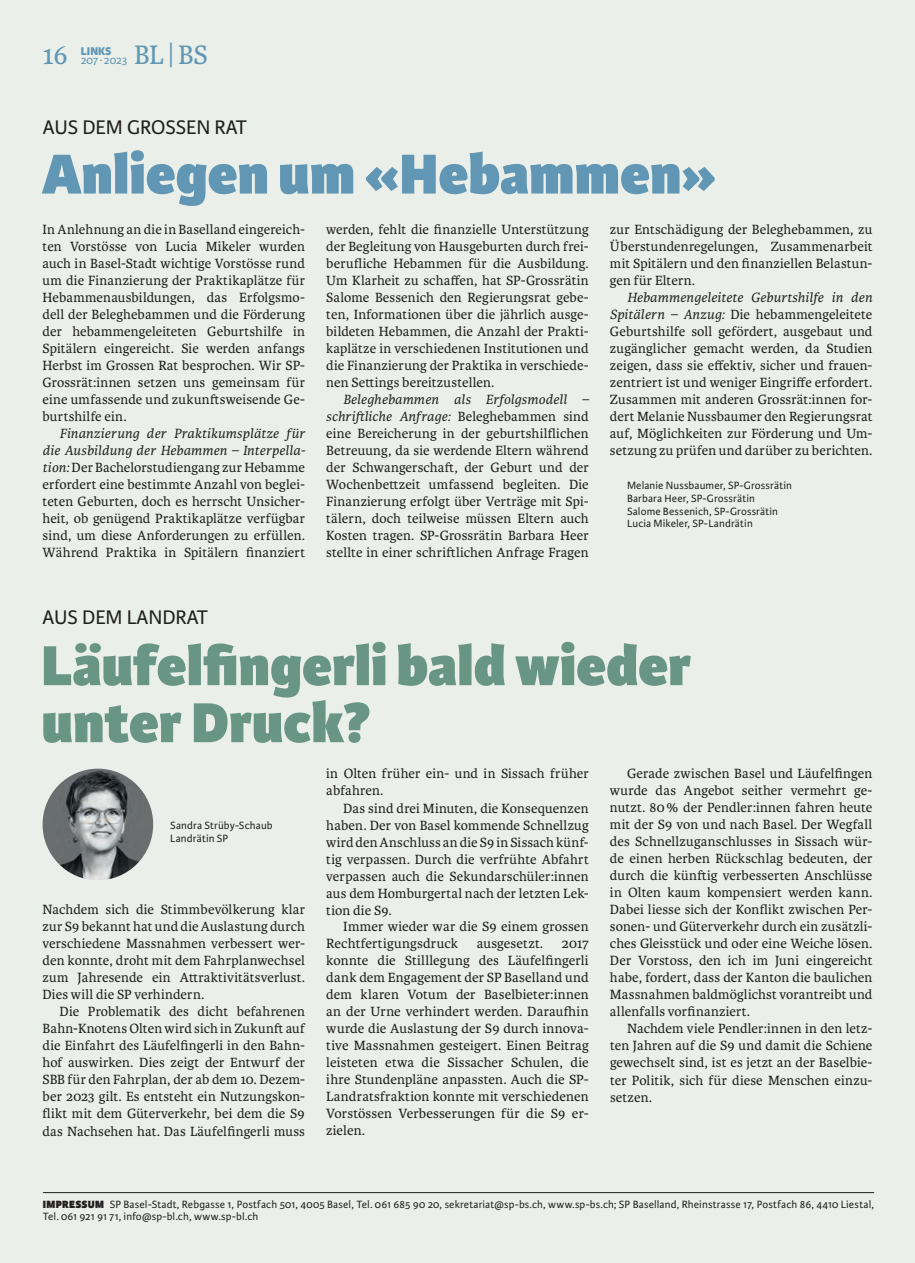
<style>
.page{position:relative;width:915px;height:1263px;background:#fff}
.page>*{position:absolute;margin:0;border:0;box-sizing:border-box;transform-origin:0 0}
.t1{font:800 60px/57px "Karmina Sans";color:#699587}
.t2{font:800 60px "Karmina Sans";letter-spacing:.005em;color:#6197b5}
.t3{font:28.5px "Karmina";color:#6197b5}
.t4{font:21px "Karmina Sans";color:#231f20}
.t5{font:14.25px/17px "Karmina";letter-spacing:.01em;color:#231f20;text-align:justify}
.t6{font:12px "Karmina Sans";letter-spacing:-.02em;color:#6197b5}
.t7{font:800 12px "Karmina Sans";color:#6197b5}
.t8{font:11.25px/12.8px "Karmina Sans";letter-spacing:.015em;color:#231f20}
.s1{font-family:"Karmina Sans";font-weight:300}
.s2{font-style:italic}
.s3{font-weight:800}
</style>
<div class="page">
<div style="left:0;top:0;width:914px;height:1263px;background:#eaf0e9"></div>
<hr style="left:43px;top:1192px;width:830px;height:1px;background:#231f20">
<img style="left:43px;top:769px;width:110px;height:111px">
<h2 class="t3" style="left:43px;top:39px;width:27px">16</h2>
<p class="t7" style="left:81px;top:44px;width:32px">LINKS</p>
<p class="t6" style="left:81px;top:53px;width:48px">207 ∙ 2023</p>
<h2 class="t3" style="left:134px;top:39px;width:75px">BL<span class="s1">|</span>BS</h2>
<h3 class="t4" style="left:43px;top:115px;width:206px">AUS DEM GROSSEN RAT</h3>
<h1 class="t2" style="left:42px;top:138px;width:675px">Anliegen um «Hebammen»</h1>
<p class="t5" style="left:326px;top:221px;width:264px">werden, fehlt die finanzielle Unterstützung der Begleitung von Hausgeburten durch frei&shy;berufliche Hebammen für die Ausbildung.<br>Um Klarheit zu schaffen, hat SP-Grossrätin Salome Bessenich den Regierungsrat gebe&shy;ten, Informationen über die jährlich ausge&shy;bildeten Hebammen, die Anzahl der Prakti&shy;kaplätze in verschiedenen Institutionen und die Finanzierung der Praktika in verschiede&shy;nen Settings bereitzustellen.</p>
<p class="t5" style="left:326px;top:391px;width:264px;text-indent:17px"><span class="s2">Beleghebammen als Erfolgsmodell – schriftliche Anfrage:</span> Beleghebammen sind eine Bereicherung in der geburtshilflichen Betreuung, da sie werdende Eltern während der Schwangerschaft, der Geburt und der Wochenbettzeit umfassend begleiten. Die Finanzierung erfolgt über Verträge mit Spi&shy;tälern, doch teilweise müssen Eltern auch Kosten tragen. SP-Grossrätin Barbara Heer stellte in einer schriftlichen Anfrage Fragen</p>
<p class="t5" style="left:609px;top:221px;width:264px">zur Entschädigung der Beleghebammen, zu Überstundenregelungen, Zusammenarbeit mit Spitälern und den finanziellen Belastun&shy;gen für Eltern.</p>
<p class="t5" style="left:609px;top:289px;width:264px;text-indent:17px"><span class="s2">Hebammengeleitete Geburtshilfe in den Spitälern – Anzug:</span> Die hebammengeleitete Geburtshilfe soll gefördert, ausgebaut und zugänglicher gemacht werden, da Studien zeigen, dass sie effektiv, sicher und frauen&shy;zentriert ist und weniger Eingriffe erfordert.<br>Zusammen mit anderen Grossrät:innen for&shy;dert Melanie Nussbaumer den Regierungsrat auf, Möglichkeiten zur Förderung und Um&shy;setzung zu prüfen und darüber zu berichten.</p>
<p class="t8" style="left:626px;top:479px;width:166px">Melanie Nussbaumer, SP-Grossrätin<br>Barbara Heer, SP-Grossrätin<br>Salome Bessenich, SP-Grossrätin<br>Lucia Mikeler, SP-Landrätin</p>
<p class="t5" style="left:43px;top:221px;width:264px">In Anlehnung an die in Baselland eingereich&shy;ten Vorstösse von Lucia Mikeler wurden auch in Basel-Stadt wichtige Vorstösse rund um die Finanzierung der Praktikaplätze für Hebammenausbildungen, das Erfolgsmo&shy;dell der Beleghebammen und die Förderung der hebammengeleiteten Geburtshilfe in Spitälern eingereicht. Sie werden anfangs Herbst im Grossen Rat besprochen. Wir SP-Grossrät:innen setzen uns gemeinsam für eine umfassende und zukunftsweisende Ge&shy;burtshilfe ein.</p>
<p class="t5" style="left:43px;top:425px;width:264px;text-indent:17px"><span class="s2">Finanzierung der Praktikumsplätze für die Ausbildung der Hebammen – Interpella&shy;tion:</span> Der Bachelorstudiengang zur Hebamme erfordert eine bestimmte Anzahl von beglei&shy;teten Geburten, doch es herrscht Unsicher&shy;heit, ob genügend Praktikaplätze verfügbar sind, um diese Anforderungen zu erfüllen.<br>Während Praktika in Spitälern finanziert</p>
<h3 class="t4" style="left:43px;top:605px;width:167px">AUS DEM LANDRAT</h3>
<h1 class="t1" style="left:41px;top:639px;width:651px">Läufelfingerli bald wieder unter Druck?</h1>
<p class="t5" style="left:609px;top:765px;width:264px;text-indent:17px">Gerade zwischen Basel und Läufelfingen wurde das Angebot seither vermehrt ge&shy;nutzt. 80% der Pendler:innen fahren heute mit der S9 von und nach Basel. Der Wegfall des Schnellzuganschlusses in Sissach wür&shy;de einen herben Rückschlag bedeuten, der durch die künftig verbesserten Anschlüsse in Olten kaum kompensiert werden kann.<br>Dabei liesse sich der Konflikt zwischen Per&shy;sonen- und Güterverkehr durch ein zusätzli&shy;ches Gleisstück und oder eine Weiche lösen.<br>Der Vorstoss, den ich im Juni eingereicht habe, fordert, dass der Kanton die baulichen Massnahmen baldmöglichst vorantreibt und allenfalls vorfinanziert.</p>
<p class="t5" style="left:609px;top:1020px;width:264px;text-indent:17px">Nachdem viele Pendler:innen in den letz&shy;ten Jahren auf die S9 und damit die Schiene gewechselt sind, ist es jetzt an der Baselbie&shy;ter Politik, sich für diese Menschen einzu&shy;setzen.</p>
<p class="t5" style="left:326px;top:765px;width:264px">in Olten früher ein- und in Sissach früher abfahren.</p>
<p class="t5" style="left:326px;top:800px;width:264px;text-indent:17px">Das sind drei Minuten, die Konsequenzen haben. Der von Basel kommende Schnellzug wird den Anschluss an die S9 in Sissach künf&shy;tig verpassen. Durch die verfrühte Abfahrt verpassen auch die Sekundarschüler:innen aus dem Homburgertal nach der letzten Lek&shy;tion die S9.</p>
<p class="t5" style="left:326px;top:918px;width:264px;text-indent:17px">Immer wieder war die S9 einem grossen<br>Rechtfertigungsdruck</p>
<p class="t8" style="left:170px;top:819px;width:104px">Sandra Strüby-Schaub<br>Landrätin SP</p>
<p class="t5" style="left:43px;top:901px;width:264px">Nachdem sich die Stimmbevölkerung klar zur S9 bekannt hat und die Auslastung durch verschiedene Massnahmen verbessert wer&shy;den konnte, droht mit dem Fahrplanwechsel zum Jahresende ein Attraktivitätsverlust.<br>Dies will die SP verhindern.</p>
<p class="t5" style="left:43px;top:1003px;width:264px;text-indent:17px">Die Problematik des dicht befahrenen Bahn-Knotens Olten wird sich in Zukunft auf die Einfahrt des Läufelfingerli in den Bahn&shy;hof auswirken. Dies zeigt der Entwurf der SBB für den Fahrplan, der ab dem 10. Dezem&shy;ber 2023 gilt. Es entsteht ein Nutzungskon&shy;flikt mit dem Güterverkehr, bei dem die S9 das Nachsehen hat. Das Läufelfingerli muss</p>
<p class="t5" style="left:476px;top:935px;width:68px">ausgesetzt.</p>
<p class="t5" style="left:326px;top:935px;width:264px;text-indent:235px">2017 konnte die Stilllegung des Läufelfingerli dank dem Engagement der SP Baselland und dem klaren Votum der Baselbieter:innen an der Urne verhindert werden. Daraufhin wurde die Auslastung der S9 durch innova&shy;tive Massnahmen gesteigert. Einen Beitrag leisteten etwa die Sissacher Schulen, die ihre Stundenpläne anpassten. Auch die SP-Landratsfraktion konnte mit verschiedenen Vorstössen Verbesserungen für die S9 er&shy;zielen.</p>
<p class="t8" style="left:43px;top:1198px;width:832px"><span class="s3">IMPRESSUM</span> SP Basel-Stadt, Rebgasse 1, Postfach 501, 4005 Basel, Tel. 061 685 90 20, sekretariat@sp-bs.ch, www.sp-bs.ch; SP Baselland, Rheinstrasse 17, Postfach 86, 4410 Liestal,<br>Tel. 061 921 91 71, info@sp-bl.ch, www.sp-bl.ch</p>
</div>
